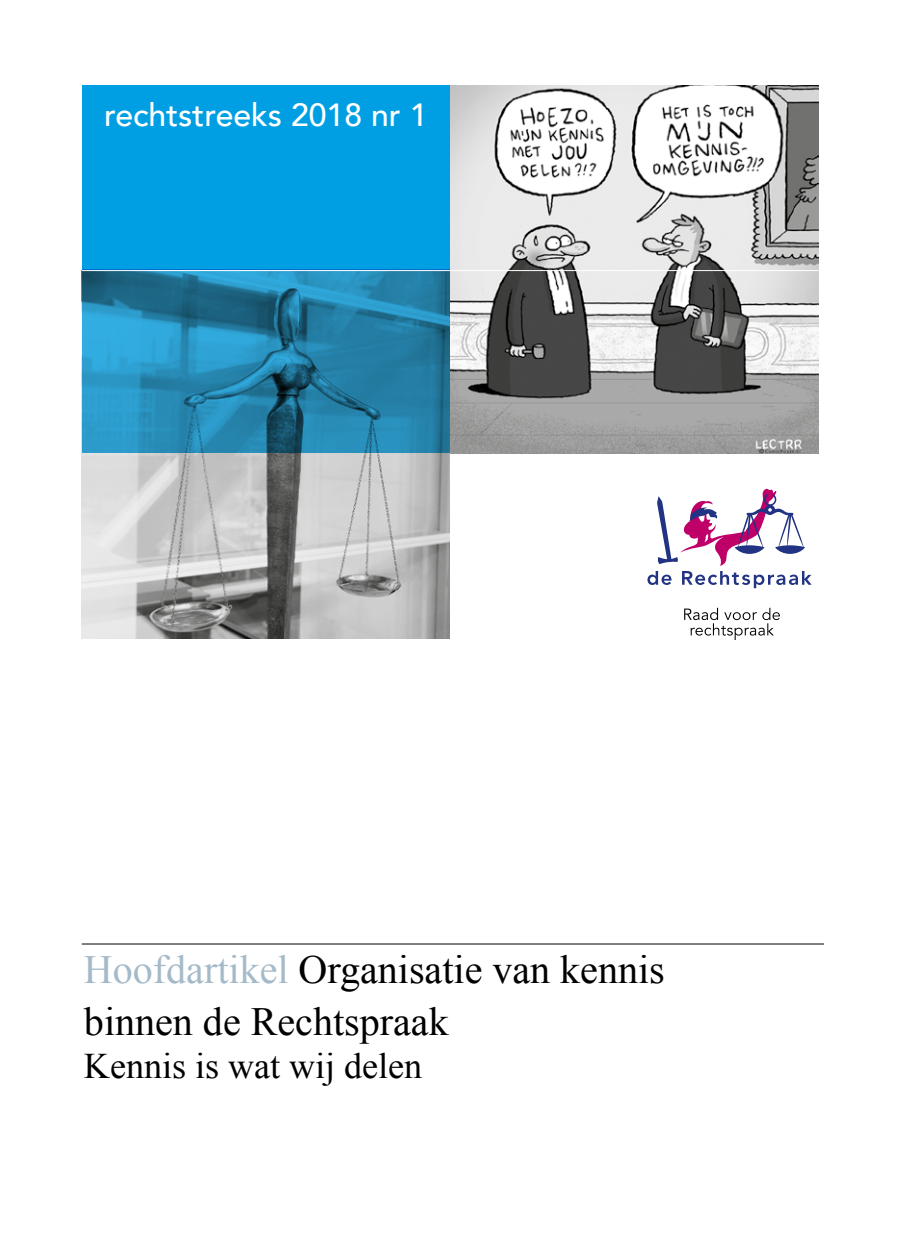
<style>
.page{position:relative;width:908px;height:1248px;background:#fff}
.page>*{position:absolute;margin:0;border:0;box-sizing:border-box;transform-origin:0 0}
.Titelpagina{font:40px/52px "Times New Roman";color:#000}
.TitelpaginaOndertite{font:36px "Times New Roman";color:#000}
.t1{font:500 32px "Avenir";color:#fff}
.s1{color:#a5bac9}
</style>
<div class="page">
<img style="left:449px;top:85px;width:369px;height:369px">
<svg style="left:647px;top:489px;width:164px;height:99px"></svg>
<svg style="left:684px;top:607px;width:95px;height:33px"></svg>
<div style="left:82px;top:85px;width:367px;height:185px;background:#009fe3"></div>
<hr style="left:82px;top:943px;width:741px;height:1px;background:#000">
<img style="left:82px;top:453px;width:367px;height:185px">
<svg style="left:82px;top:269px;width:367px;height:184px;background:#2583ab"></svg>
<hr style="left:82px;top:270px;width:741px;height:1px;background:#fff">
<p class="t1" style="left:104px;top:87px;width:325px">rechtstreeks 2018 nr 1</p>
<h1 class="Titelpagina" style="left:84px;top:942px;width:582px"><span class="s1">Hoofdartikel</span> Organisatie van kennis binnen de Rechtspraak</h1>
<h1 class="TitelpaginaOndertite" style="left:84px;top:1041px;width:339px">Kennis is wat wij delen</h1>
</div>
